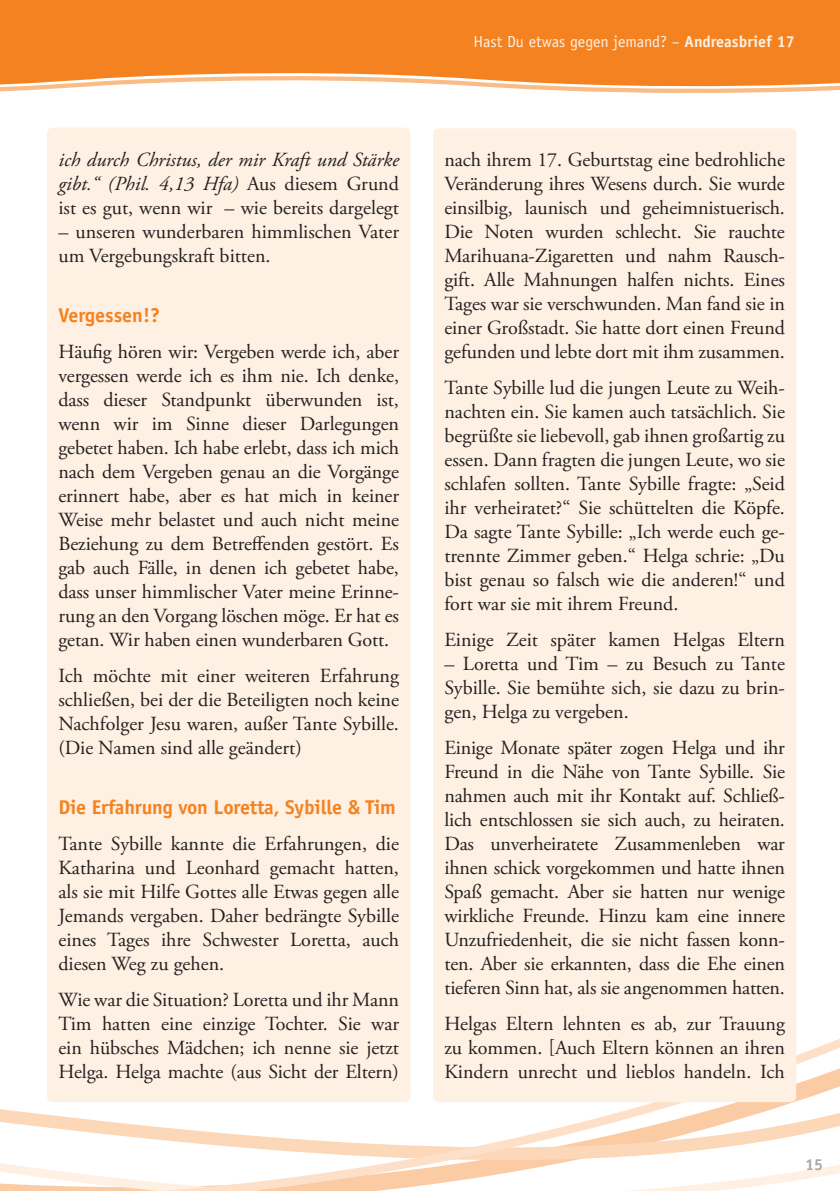
<style>
.page{position:relative;width:840px;height:1191px;background:#fff}
.page>*{position:absolute;margin:0;border:0;box-sizing:border-box;transform-origin:0 0}
._02_Grundtext{font:20px/24px "Adobe Garamond Pro";color:#231f20;text-align:justify}
._02_Grundtext-2{font:italic 20px/24px "Adobe Garamond Pro";color:#231f20;text-align:justify}
._03_Zwischenüberschr{font:700 20px "Officina Sans";letter-spacing:-.01em;color:#f58220}
.t1{font:16px "Officina Sans";color:#fef0e2}
.t2{font:700 16px "Officina Sans";color:#a8a9ad}
.s1{font-style:normal}
.s2{font-weight:700}
</style>
<div class="page">
<svg style="left:0;top:748px;width:839px;height:443px"></svg>
<svg style="left:0;top:0;width:839px;height:93px;background:#f69039"></svg>
<div style="left:47px;top:128px;width:363px;height:974px;background:#fef0e2;border-radius:6px"></div>
<div style="left:433px;top:128px;width:362px;height:974px;background:#fef0e2;border-radius:6px"></div>
<p class="_02_Grundtext-2" style="left:58px;top:148px;width:342px">ich durch Christus, der mir Kraft und Stärke gibt.“ (Phil. 4,13 Hfa) <span class="s1">Aus diesem Grund ist es gut, wenn wir – wie bereits dargelegt</span></p>
<p class="_02_Grundtext" style="left:58px;top:220px;width:342px">– unseren wunderbaren himmlischen Vater um Vergebungskraft bitten.</p>
<p class="_03_Zwischenüberschr" style="left:58px;top:302px;width:103px">Vergessen!?</p>
<p class="_02_Grundtext" style="left:58px;top:340px;width:342px">Häufig hören wir: Vergeben werde ich, aber vergessen werde ich es ihm nie. Ich denke, dass dieser Standpunkt überwunden ist, wenn wir im Sinne dieser Darlegungen gebetet haben. Ich habe erlebt, dass ich mich nach dem Vergeben genau an die Vorgänge erinnert habe, aber es hat mich in keiner Weise mehr belastet und auch nicht meine Beziehung zu dem Betreffenden gestört. Es gab auch Fälle, in denen ich gebetet habe, dass unser himmlischer Vater meine Erinne&shy;rung an den Vorgang löschen möge. Er hat es getan. Wir haben einen wunderbaren Gott.</p>
<p class="_02_Grundtext" style="left:58px;top:664px;width:342px">Ich möchte mit einer weiteren Erfahrung schließen, bei der die Beteiligten noch keine Nachfolger Jesu waren, außer Tante Sybille. (Die Namen sind alle geändert)</p>
<p class="_03_Zwischenüberschr" style="left:58px;top:794px;width:338px">Die Erfahrung von Loretta, Sybille &amp; Tim</p>
<p class="_02_Grundtext" style="left:58px;top:832px;width:342px">Tante Sybille kannte die Erfahrungen, die Katharina und Leonhard gemacht hatten, als sie mit Hilfe Gottes alle Etwas gegen alle Jemands vergaben. Daher bedrängte Sybille eines Tages ihre Schwester Loretta, auch diesen Weg zu gehen.</p>
<p class="_02_Grundtext" style="left:58px;top:988px;width:342px">Wie war die Situation? Loretta und ihr Mann Tim hatten eine einzige Tochter. Sie war ein hübsches Mädchen; ich nenne sie jetzt Helga. Helga machte (aus Sicht der Eltern)</p>
<p class="t1" style="left:473px;top:32px;width:322px">Hast Du etwas gegen jemand? – <span class="s2">Andreasbrief 17</span></p>
<p class="_02_Grundtext" style="left:444px;top:148px;width:342px">nach ihrem 17. Geburtstag eine bedrohliche Veränderung ihres Wesens durch. Sie wurde einsilbig, launisch und geheimnistuerisch.<br>Die Noten wurden schlecht. Sie rauchte Marihuana-Zigaretten und nahm Rausch&shy;gift. Alle Mahnungen halfen nichts. Eines Tages war sie verschwunden. Man fand sie in einer Großstadt. Sie hatte dort einen Freund gefunden und lebte dort mit ihm zusammen.</p>
<p class="_02_Grundtext" style="left:444px;top:376px;width:342px">Tante Sybille lud die jungen Leute zu Weih&shy;nachten ein. Sie kamen auch tatsächlich. Sie begrüßte sie liebevoll, gab ihnen großartig zu essen. Dann fragten die jungen Leute, wo sie schlafen sollten. Tante Sybille fragte: „Seid ihr verheiratet?“ Sie schüttelten die Köpfe.<br>Da sagte Tante Sybille: „Ich werde euch ge&shy;trennte Zimmer geben.“ Helga schrie: „Du bist genau so falsch wie die anderen!“ und fort war sie mit ihrem Freund.</p>
<p class="_02_Grundtext" style="left:444px;top:628px;width:342px">Einige Zeit später kamen Helgas Eltern</p>
<p class="_02_Grundtext" style="left:444px;top:652px;width:342px">– Loretta und Tim – zu Besuch zu Tante Sybille. Sie bemühte sich, sie dazu zu brin&shy;gen, Helga zu vergeben.</p>
<p class="_02_Grundtext" style="left:444px;top:736px;width:342px">Einige Monate später zogen Helga und ihr Freund in die Nähe von Tante Sybille. Sie nahmen auch mit ihr Kontakt auf. Schließ&shy;lich entschlossen sie sich auch, zu heiraten.<br>Das unverheiratete Zusammenleben war ihnen schick vorgekommen und hatte ihnen Spaß gemacht. Aber sie hatten nur wenige wirkliche Freunde. Hinzu kam eine innere Unzufriedenheit, die sie nicht fassen konn&shy;ten. Aber sie erkannten, dass die Ehe einen tieferen Sinn hat, als sie angenommen hatten.</p>
<p class="_02_Grundtext" style="left:444px;top:1012px;width:342px">Helgas Eltern lehnten es ab, zur Trauung zu kommen. [Auch Eltern können an ihren Kindern unrecht und lieblos handeln. Ich</p>
<p class="t2" style="left:804px;top:1154px;width:19px">15</p>
</div>
